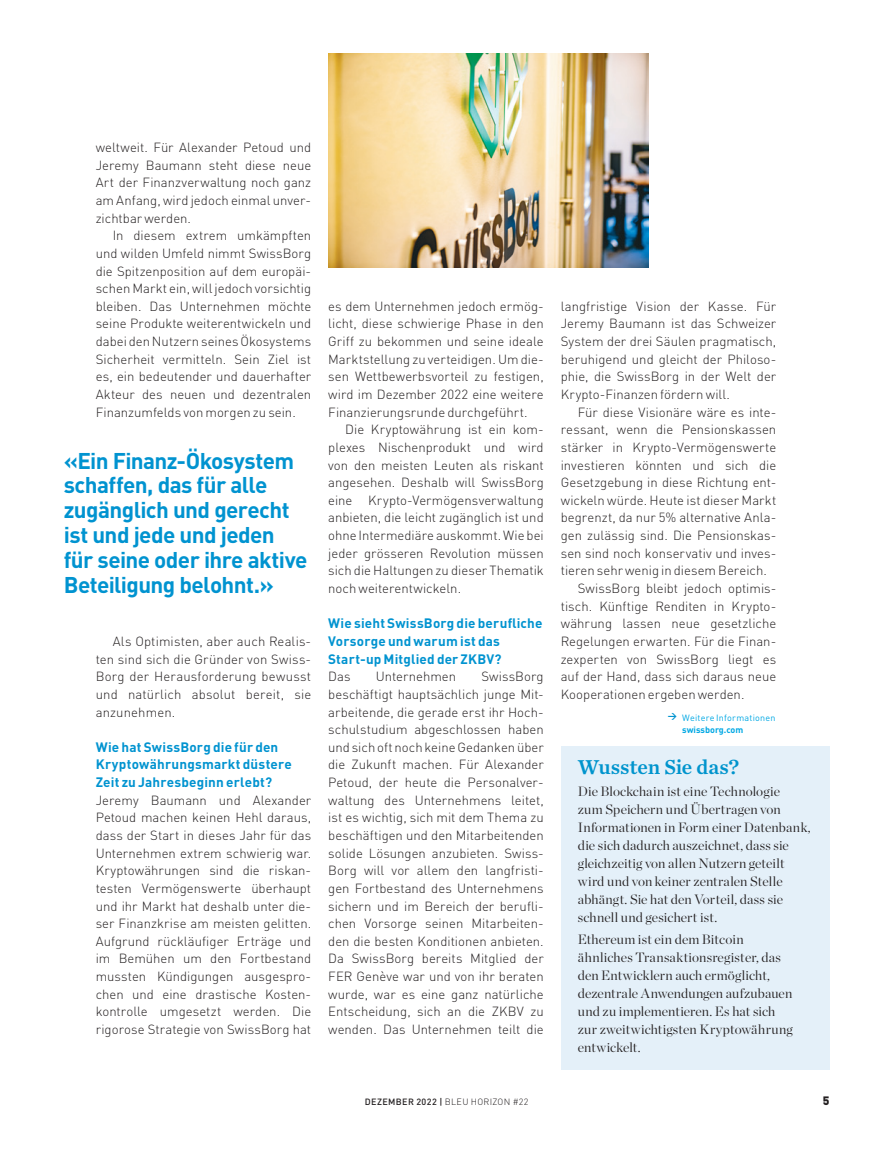
<style>
.page{position:relative;width:872px;height:1149px;background:#fff}
.page>*{position:absolute;margin:0;border:0;box-sizing:border-box;transform-origin:0 0}
.Exergue_DIN_Bold_Ble{font:700 22.5px/24.8px "DIN";letter-spacing:-.03em;color:#0093d0}
.TITRE_COMPLEMENT{font:21px "Chronicle Text G2 Semi";letter-spacing:-.005em;color:#0094cd}
.TXT_COMPLEMENT{font:300 13.5px/18px "Chronicle Display";letter-spacing:.005em;color:#231f20}
.SOUS-TITRE_Bleu_DIN{font:700 13.5px/17.7px "DIN";letter-spacing:.015em;color:#0093d0}
.TXT_courant_sans_ret{font:300 13.2px/17.5px "DIN";color:#231f20;text-align:justify}
.TXT_courant_DEUTSCH{font:300 13.2px/17.7px "DIN";color:#231f20;text-align:justify}
.t1{font:900 12px "DIN";color:#231f20}
.TXT_courant{font:9px/12px "DIN";letter-spacing:.025em;color:#00a8e4}
.t2{font:300 9px "DIN";letter-spacing:.03em;color:#231f20}
.s1{font-weight:700}
.s2{font-weight:500}
</style>
<div class="page">
<img style="left:328px;top:53px;width:321px;height:214px">
<div style="left:561px;top:745px;width:268px;height:323px;background:#e4f0f9"></div>
<p class="TXT_courant_DEUTSCH" style="left:96px;top:138px;width:217px">weltweit. Für Alexander Petoud und Jeremy Baumann steht diese neue Art der Finanzverwaltung noch ganz am Anfang, wird jedoch einmal unver&shy;zichtbar werden.</p>
<p class="TXT_courant_DEUTSCH" style="left:96px;top:226px;width:217px;text-indent:17px">In diesem extrem umkämpften und wilden Umfeld nimmt SwissBorg die Spitzenposition auf dem europäi&shy;schen Markt ein, will jedoch vorsichtig bleiben. Das Unternehmen möchte seine Produkte weiterentwickeln und dabei den Nutzern seines Ökosystems Sicherheit vermitteln. Sein Ziel ist es, ein bedeutender und dauerhafter Akteur des neuen und dezentralen Finanzumfelds von morgen zu sein.</p>
<p class="Exergue_DIN_Bold_Ble" style="left:64px;top:447px;width:245px">«Ein Finanz-Ökosystem schaffen, das für alle zugänglich und gerecht ist und jede und jeden für seine oder ihre aktive<br>Beteiligung belohnt.»</p>
<p class="TXT_courant_DEUTSCH" style="left:96px;top:632px;width:217px;text-indent:17px">Als Optimisten, aber auch Realis&shy;ten sind sich die Gründer von Swiss-Borg der Herausforderung bewusst und natürlich absolut bereit, sie anzunehmen.</p>
<p class="SOUS-TITRE_Bleu_DIN" style="left:96px;top:737px;width:198px">Wie hat SwissBorg die für den<br>Kryptowährungsmarkt düstere<br>Zeit zu Jahresbeginn erlebt?</p>
<p class="TXT_courant_sans_ret" style="left:96px;top:790px;width:217px">Jeremy Baumann und Alexander Petoud machen keinen Hehl daraus, dass der Start in dieses Jahr für das Unternehmen extrem schwierig war.<br>Kryptowährungen sind die riskan&shy;testen Vermögenswerte überhaupt und ihr Markt hat deshalb unter die&shy;ser Finanzkrise am meisten gelitten.<br>Aufgrund rückläufiger Erträge und im Bemühen um den Fortbestand mussten Kündigungen ausgespro&shy;chen und eine drastische Kosten&shy;kontrolle umgesetzt werden. Die rigorose Strategie von SwissBorg hat</p>
<p class="TXT_courant_sans_ret" style="left:328px;top:297px;width:217px">es dem Unternehmen jedoch ermög&shy;licht, diese schwierige Phase in den Griff zu bekommen und seine ideale Marktstellung zu verteidigen. Um die&shy;sen Wettbewerbsvorteil zu festigen, wird im Dezember 2022 eine weitere Finanzierungsrunde durchgeführt.</p>
<p class="TXT_courant_DEUTSCH" style="left:328px;top:420px;width:217px;text-indent:17px">Die Kryptowährung ist ein kom&shy;plexes Nischenprodukt und wird von den meisten Leuten als riskant angesehen. Deshalb will SwissBorg eine Krypto-Vermögensverwaltung anbieten, die leicht zugänglich ist und ohne Intermediäre auskommt. Wie bei jeder grösseren Revolution müssen sich die Haltungen zu dieser Thematik noch weiterentwickeln.</p>
<p class="SOUS-TITRE_Bleu_DIN" style="left:328px;top:613px;width:216px">Wie sieht SwissBorg die berufliche<br>Vorsorge und warum ist das<br>Start-up Mitglied der ZKBV?</p>
<p class="TXT_courant_sans_ret" style="left:328px;top:667px;width:24px">Das</p>
<p class="TXT_courant_sans_ret" style="left:376px;top:667px;width:82px">Unternehmen</p>
<p class="TXT_courant_sans_ret" style="left:328px;top:667px;width:217px;text-indent:153px">SwissBorg beschäftigt hauptsächlich junge Mit&shy;arbeitende, die gerade erst ihr Hoch&shy;schulstudium abgeschlossen haben und sich oft noch keine Gedanken über die Zukunft machen. Für Alexander Petoud, der heute die Personalver&shy;waltung des Unternehmens leitet, ist es wichtig, sich mit dem Thema zu beschäftigen und den Mitarbeitenden solide Lösungen anzubieten. Swiss-Borg will vor allem den langfristi&shy;gen Fortbestand des Unternehmens sichern und im Bereich der berufli&shy;chen Vorsorge seinen Mitarbeiten&shy;den die besten Konditionen anbieten.<br>Da SwissBorg bereits Mitglied der FER Genève war und von ihr beraten wurde, war es eine ganz natürliche Entscheidung, sich an die ZKBV zu wenden. Das Unternehmen teilt die</p>
<p class="TXT_courant_sans_ret" style="left:561px;top:297px;width:217px">langfristige Vision der Kasse. Für Jeremy Baumann ist das Schweizer System der drei Säulen pragmatisch, beruhigend und gleicht der Philoso&shy;phie, die SwissBorg in der Welt der Krypto-Finanzen fördern will.</p>
<p class="TXT_courant_DEUTSCH" style="left:561px;top:403px;width:217px;text-indent:17px">Für diese Visionäre wäre es inte&shy;ressant, wenn die Pensionskassen stärker in Krypto-Vermögenswerte investieren könnten und sich die Gesetzgebung in diese Richtung ent&shy;wickeln würde. Heute ist dieser Markt begrenzt, da nur 5% alternative Anla&shy;gen zulässig sind. Die Pensionskas&shy;sen sind noch konservativ und inves&shy;tieren sehr wenig in diesem Bereich.</p>
<p class="TXT_courant_DEUTSCH" style="left:561px;top:579px;width:217px;text-align:left;text-indent:17px">SwissBorg bleibt jedoch optimis&shy;tisch. Künftige Renditen in Krypto&shy;währung lassen neue gesetzliche Regelungen erwarten. Für die Finan&shy;zexperten von SwissBorg liegt es auf der Hand, dass sich daraus neue Kooperationen ergeben werden.</p>
<p class="TXT_courant" style="left:682px;top:711px;width:95px;text-indent:-14px"><sup>&gt;</sup> Weitere Informationen <span class="s1">swissborg.com</span></p>
<p class="TITRE_COMPLEMENT" style="left:578px;top:749px;width:163px">Wussten Sie das?</p>
<p class="TXT_COMPLEMENT" style="left:578px;top:780px;width:234px">Die Blockchain ist eine Technologie<br>zum Speichern und Übertragen von Informationen in Form einer Datenbank, die sich dadurch auszeichnet, dass sie gleichzeitig von allen Nutzern geteilt wird und von keiner zentralen Stelle abhängt. Sie hat den Vorteil, dass sie schnell und gesichert ist.</p>
<p class="TXT_COMPLEMENT" style="left:578px;top:929px;width:216px">Ethereum ist ein dem Bitcoin ähnliches Transaktionsregister, das den Entwicklern auch ermöglicht, dezentrale Anwendungen aufzubauen und zu implementieren. Es hat sich zur zweitwichtigsten Kryptowährung entwickelt.</p>
<p class="t2" style="left:365px;top:1095px;width:165px"><span class="s2">DEZEMBER 2022 |</span> BLEU HORIZON #22</p>
<p class="t1" style="left:822px;top:1091px;width:8px">5</p>
</div>
